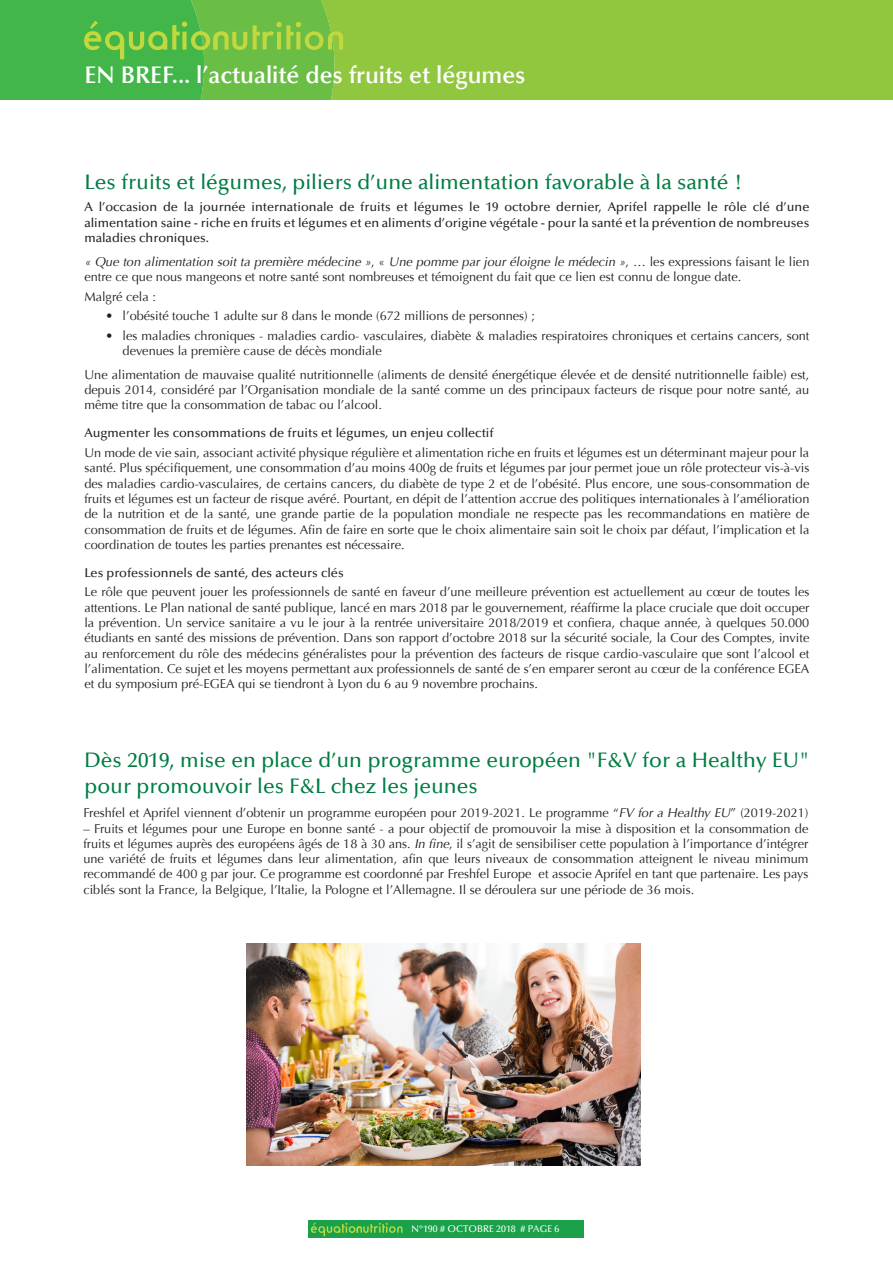
<style>
.page{position:relative;width:893px;height:1263px;background:#fff}
.page>*{position:absolute;margin:0;border:0;box-sizing:border-box;transform-origin:0 0}
.t1{font:600 24px "Optima LT Std";color:#fff}
.t2{font:500 21px/25.2px "Optima";color:#007d43}
.t3{font:12.75px/15.3px "Optima LT Std";color:#231f20;text-align:justify}
.t4{font:500 12.75px/15.3px "Optima LT Std";color:#231f20;text-align:justify}
.t5{font:500 9.75px "Optima";color:#fff}
.s1{font-style:italic}
</style>
<div class="page">
<div style="left:343px;top:0;width:550px;height:100px;background:#91c73e"></div>
<svg style="left:0;top:0;width:343px;height:100px;background:#5bbb46"></svg>
<div style="left:309px;top:1220px;width:275px;height:18px;background:#1aa14a"></div>
<svg style="left:311px;top:1222px;width:91px;height:14px"></svg>
<img style="left:247px;top:943px;width:393px;height:222px">
<h1 class="t1" style="left:84px;top:61px;width:442px">EN BREF... l’actualité des fruits et légumes</h1>
<h2 class="t2" style="left:84px;top:171px;width:660px">Les fruits et légumes, piliers d’une alimentation favorable à la santé !</h2>
<p class="t4" style="left:84px;top:201px;width:727px">A l’occasion de la journée internationale de fruits et légumes le 19 octobre dernier, Aprifel rappelle le rôle clé d’une alimentation saine - riche en fruits et légumes et en aliments d’origine végétale - pour la santé et la prévention de nombreuses maladies chroniques.</p>
<p class="t3" style="left:84px;top:254px;width:726px"><span class="s1">« Que ton alimentation soit ta première médecine »</span>, « <span class="s1">Une pomme par jour éloigne le médecin »</span>, … l e s ex p re s s i o n s fa i s a n t l e l i e n entre ce que nous mangeons et notre santé sont nombreuses et témoignent du fait que ce lien est connu de longue date.</p>
<p class="t3" style="left:84px;top:289px;width:73px">Malgré cela :</p>
<p class="t3" style="left:106px;top:308px;width:431px">• l’obésité touche 1 adulte sur 8 dans le monde (672 millions de personnes) ;</p>
<p class="t3" style="left:123px;top:328px;width:688px;text-indent:-17px">• les maladies chroniques - maladies cardio- vasculaires, diabète &amp; maladies respiratoires chroniques et certains cancers, sont devenues la première cause de décès mondiale</p>
<p class="t3" style="left:84px;top:367px;width:726px">Une alimentation de mauvaise qualité nutritionnelle (aliments de densité énergétique élevée et de densité nutritionnelle faible) est, depuis 2014, considéré par l’Organisation mondiale de la santé comme un des principaux facteurs de risque pour notre santé, au même titre que la consommation de tabac ou l’alcool.</p>
<p class="t4" style="left:84px;top:427px;width:411px">Augmenter les consommations de fruits et légumes, un enjeu collectif</p>
<p class="t3" style="left:84px;top:445px;width:727px">Un mode de vie sain, associant activité physique régulière et alimentation riche en fruits et légumes est un déterminant majeur pour la santé. Plus spécifiquement, une consommation d’au moins 400g de fruits et légumes par jour permet joue un rôle protecteur vis-à-vis des maladies cardio-vasculaires, de certains cancers, du diabète de type 2 et de l’obésité. Plus encore, une sous-consommation de fruits et légumes est un facteur de risque avéré. Pourtant, en dépit de l’attention accrue des politiques internationales à l’amélioration de la nutrition et de la santé, une grande partie de la population mondiale ne respecte pas les recommandations en matière de consommation de fruits et de légumes. Afin de faire en sorte que le choix alimentaire sain soit le choix par défaut, l’implication et la coordination de toutes les parties prenantes est nécessaire.</p>
<p class="t4" style="left:84px;top:566px;width:261px">Les professionnels de santé, des acteurs clés</p>
<p class="t3" style="left:84px;top:585px;width:726px">Le rôle que peuvent jouer les professionnels de santé en faveur d’une meilleure prévention est actuellement au cœur de toutes les attentions. Le Plan national de santé publique, lancé en mars 2018 par le gouvernement, réaffirme la place cruciale que doit occuper la prévention. Un service sanitaire a vu le jour à la rentrée universitaire 2018/2019 et confiera, chaque année, à quelques 50.000 étudiants en santé des missions de prévention. Dans son rapport d’octobre 2018 sur la sécurité sociale, la Cour des Comptes, invite au renforcement du rôle des médecins généralistes pour la prévention des facteurs de risque cardio-vasculaire que sont l’alcool et l’alimentation. Ce sujet et les moyens permettant aux professionnels de santé de s’en emparer seront au cœur de la conférence EGEA et du symposium pré-EGEA qui se tiendront à Lyon du 6 au 9 novembre prochains.</p>
<h2 class="t2" style="left:85px;top:750px;width:726px">Dès 2019, mise en place d’un programme européen "F&amp;V for a Healthy EU" pour promouvoir les F&amp;L chez les jeunes</h2>
<p class="t3" style="left:83px;top:805px;width:726px">Freshfel et Aprifel viennent d’obtenir un programme européen pour 2019-2021. Le programme “<span class="s1">FV for a Healthy EU</span>” (2019-2021)</p>
<p class="t3" style="left:83px;top:821px;width:726px">– Fruits et légumes pour une Europe en bonne santé - a pour objectif de promouvoir la mise à disposition et la consommation de fruits et légumes auprès des européens âgés de 18 à 30 ans. <span class="s1">In fine</span>, il s’agit de sensibiliser cette population à l’importance d’intégrer une variété de fruits et légumes dans leur alimentation, afin que leurs niveaux de consommation atteignent le niveau minimum recommandé de 400 g par jour. Ce programme est coordonné par Freshfel Europe et associe Aprifel en tant que partenaire. Les pays ciblés sont la France, la Belgique, l’Italie, la Pologne et l’Allemagne. Il se déroulera sur une période de 36 mois.</p>
<p class="t5" style="left:412px;top:1225px;width:149px">N°190 # OCTOBRE 2018 # PAGE 6</p>
</div>
